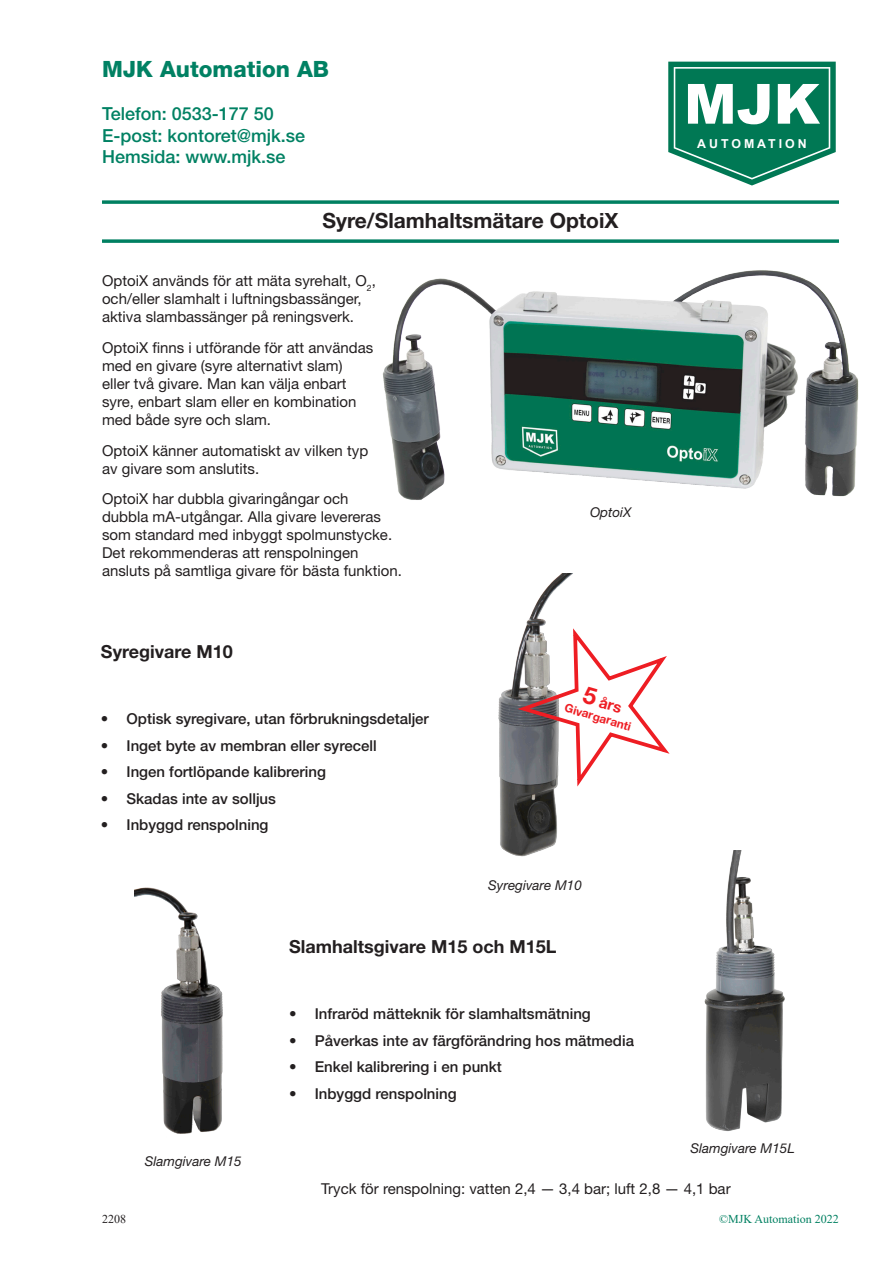
<style>
.page{position:relative;width:893px;height:1263px;background:#fff}
.page>*{position:absolute;margin:0;border:0;box-sizing:border-box;transform-origin:0 0}
.t1{font:900 55.5px "Arial";color:#fff}
.t2{font:800 22.5px "Helvetica Neue";color:#008163}
.t3{font:700 21px "Helvetica Neue";color:#231f20}
.t4{font:500 18px/21.6px "Helvetica Neue";color:#008163}
.t5{font:700 18px "Helvetica Neue";color:#231f20}
.t6{font:700 15.3px "Helvetica Neue";color:#ee1d23}
.t7{font:15px/18px "Helvetica Neue";color:#231f20}
.t8{font:500 15px "Helvetica Neue";color:#231f20}
.t9{font:italic 13.5px "Helvetica Neue";color:#231f20}
.t10{font:700 12.3px "Arial";letter-spacing:.245em;color:#fff}
.t11{font:12px "Times New Roman";color:#008061}
.t12{font:12px "Times New Roman";color:#231f20}
.t13{font:700 11.7px "Helvetica Neue";color:#ee1d23}
.s1{font-size:23.85px}
</style>
<div class="page">
<svg style="left:668px;top:62px;width:168px;height:123px"></svg>
<hr style="left:102px;top:201px;width:737px;height:3px;background:#008061">
<hr style="left:102px;top:240px;width:737px;height:3px;background:#008061">
<img style="left:382px;top:270px;width:477px;height:230px">
<img style="left:498px;top:573px;width:80px;height:284px">
<img style="left:135px;top:887px;width:88px;height:247px">
<svg style="left:518px;top:628px;width:152px;height:158px"></svg>
<img style="left:704px;top:850px;width:81px;height:281px">
<h2 class="t2" style="left:102px;top:55px;width:229px">MJK Automation AB</h2>
<p class="t4" style="left:102px;top:103px;width:205px">Telefon: 0533-177 50<br>E-post: kontoret@mjk.se<br>Hemsida: www.mjk.se</p>
<h3 class="t3" style="left:323px;top:208px;width:297px">Syre/Slamhaltsmätare OptoiX</h3>
<p class="t7" style="left:102px;top:272px;width:275px">OptoiX används för att mäta syrehalt, O<sub>2</sub>, och/eller slamhalt i luftningsbassänger, aktiva slambassänger på reningsverk.</p>
<p class="t7" style="left:102px;top:338px;width:273px">OptoiX finns i utförande för att användas med en givare (syre alternativt slam) eller två givare. Man kan välja enbart syre, enbart slam eller en kombination med både syre och slam.</p>
<p class="t7" style="left:102px;top:441px;width:268px">OptoiX känner automatiskt av vilken typ av givare som anslutits.</p>
<p class="t7" style="left:102px;top:490px;width:301px">OptoiX har dubbla givaringångar och<br>dubbla mA-utgångar. Alla givare levereras som standard med inbyggt spolmunstycke.<br>Det rekommenderas att renspolningen ansluts på samtliga givare för bästa funktion.</p>
<p class="t5" style="left:101px;top:640px;width:133px">Syregivare M10</p>
<p class="t8" style="left:101px;top:710px;width:329px">• Optisk syregivare, utan förbrukningsdetaljer</p>
<p class="t8" style="left:101px;top:736px;width:277px">• Inget byte av membran eller syrecell</p>
<p class="t8" style="left:101px;top:763px;width:227px">• Ingen fortlöpande kalibrering</p>
<p class="t8" style="left:101px;top:789px;width:177px">• Skadas inte av solljus</p>
<p class="t8" style="left:101px;top:816px;width:169px">• Inbyggd renspolning</p>
<p class="t9" style="left:590px;top:504px;width:43px">OptoiX</p>
<p class="t6" style="left:585px;top:687px;width:42px;rotate:16deg"><span class="s1">5</span> års</p>
<p class="t13" style="left:567px;top:700px;width:70px;rotate:16deg">Givargaranti</p>
<p class="t9" style="left:488px;top:877px;width:95px">Syregivare M10</p>
<p class="t5" style="left:289px;top:935px;width:269px">Slamhaltsgivare M15 och M15L</p>
<p class="t9" style="left:145px;top:1153px;width:98px">Slamgivare M15</p>
<p class="t8" style="left:289px;top:1005px;width:303px">• Infraröd mätteknik för slamhaltsmätning</p>
<p class="t8" style="left:289px;top:1031px;width:346px">• Påverkas inte av färgförändring hos mätmedia</p>
<p class="t8" style="left:289px;top:1058px;width:214px">• Enkel kalibrering i en punkt</p>
<p class="t8" style="left:289px;top:1084px;width:169px">• Inbyggd renspolning</p>
<h1 class="t1" style="left:684px;top:64px;width:137px">MJK</h1>
<p class="t10" style="left:697px;top:135px;width:111px">AUTOMATION</p>
<p class="t9" style="left:690px;top:1140px;width:106px">Slamgivare M15L</p>
<p class="t7" style="left:321px;top:1180px;width:411px">Tryck för renspolning: vatten 2,4 — 3,4 bar; luft 2,8 — 4,1 bar</p>
<p class="t12" style="left:102px;top:1211px;width:25px">2208</p>
<p class="t11" style="left:719px;top:1211px;width:121px">©MJK Automation 2022</p>
</div>
